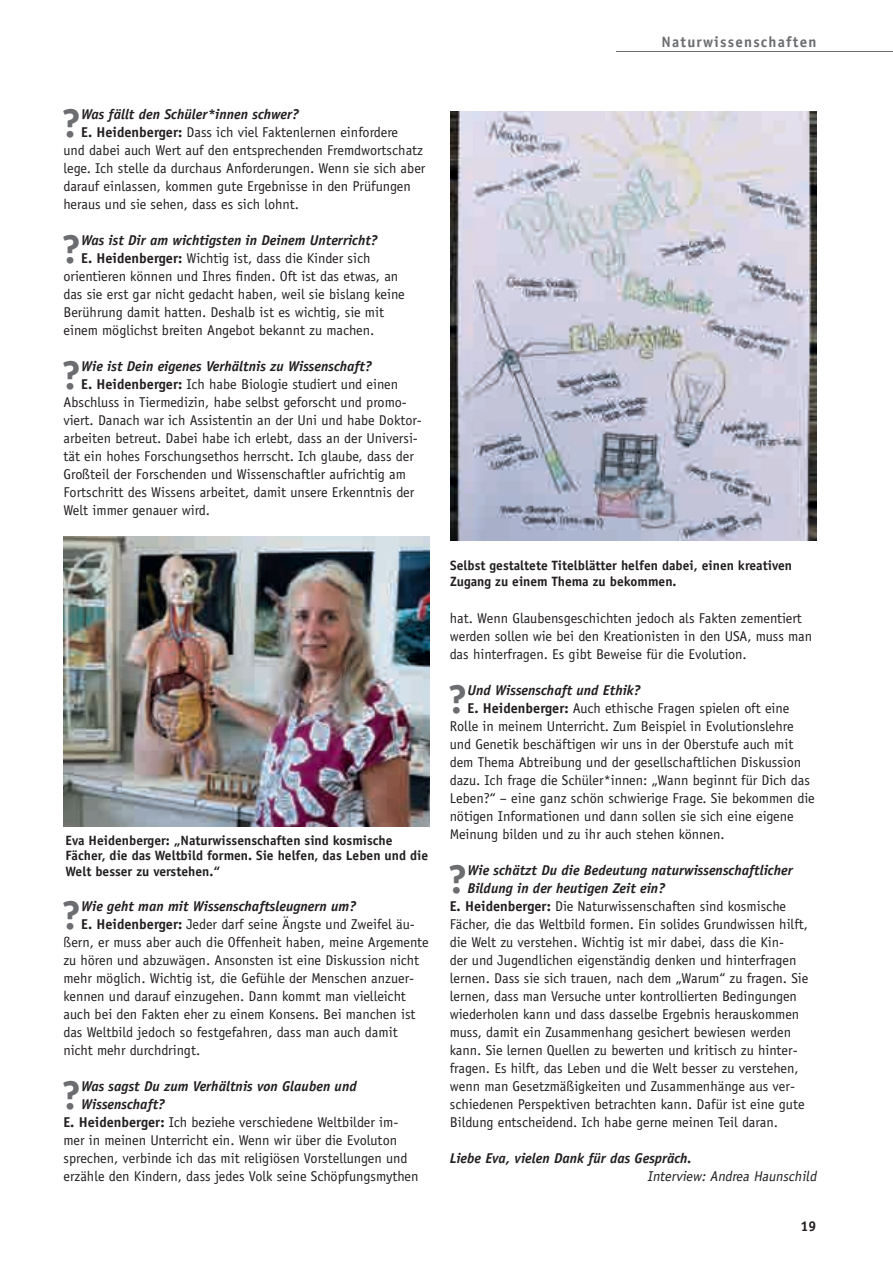
<style>
.page{position:relative;width:893px;height:1263px;background:#fff}
.page>*{position:absolute;margin:0;border:0;box-sizing:border-box;transform-origin:0 0}
.t1{font:700 40.2px "Officina Sans Std";color:#6c6d70}
.t2{font:700 15px "Officina Sans Std";letter-spacing:.08em;color:#6c6d70}
.t3{font:14.25px/18px "Officina Sans Std";color:#231f20}
.t4{font:italic 700 14.25px "Officina Sans Std";color:#231f20}
.t5{font:italic 14.25px "Officina Sans Std";color:#231f20}
.t6{font:700 14.25px "Officina Sans Std";color:#231f20}
.t7{font:700 13.5px/15.8px "Officina Sans Std";color:#231f20}
.s1{font-weight:700}
</style>
<div class="page">
<hr style="left:617px;top:51px;width:276px;height:1px;background:#6c6d70">
<img style="left:64px;top:537px;width:365px;height:289px">
<img style="left:451px;top:111px;width:365px;height:429px">
<p class="t2" style="left:661px;top:32px;width:156px">Naturwissenschaften</p>
<h1 class="t1" style="left:61px;top:98px;width:22px">?</h1>
<p class="t4" style="left:81px;top:105px;width:219px">Was fällt den Schüler*innen schwer?</p>
<p class="t3" style="left:81px;top:123px;width:319px"><span class="s1">E. Heidenberger:</span> Dass ich viel Faktenlernen einfordere</p>
<p class="t3" style="left:63px;top:141px;width:361px">und dabei auch Wert auf den entsprechenden Fremdwortschatz</p>
<p class="t3" style="left:63px;top:159px;width:363px">lege. Ich stelle da durchaus Anforderungen. Wenn sie sich aber</p>
<p class="t3" style="left:63px;top:177px;width:349px">darauf einlassen, kommen gute Ergebnisse in den Prüfungen</p>
<p class="t3" style="left:63px;top:195px;width:237px">heraus und sie sehen, dass es sich lohnt.</p>
<h1 class="t1" style="left:61px;top:224px;width:22px">?</h1>
<p class="t4" style="left:81px;top:231px;width:298px">Was ist Dir am wichtigsten in Deinem Unterricht?</p>
<p class="t3" style="left:81px;top:249px;width:291px"><span class="s1">E. Heidenberger:</span> Wichtig ist, dass die Kinder sich</p>
<p class="t3" style="left:63px;top:267px;width:336px">orientieren können und Ihres finden. Oft ist das etwas, an</p>
<p class="t3" style="left:63px;top:285px;width:343px">das sie erst gar nicht gedacht haben, weil sie bislang keine</p>
<p class="t3" style="left:63px;top:303px;width:322px">Berührung damit hatten. Deshalb ist es wichtig, sie mit</p>
<p class="t3" style="left:63px;top:321px;width:312px">einem möglichst breiten Angebot bekannt zu machen.</p>
<h1 class="t1" style="left:61px;top:350px;width:22px">?</h1>
<p class="t4" style="left:81px;top:357px;width:292px">Wie ist Dein eigenes Verhältnis zu Wissenschaft?</p>
<p class="t3" style="left:81px;top:375px;width:319px"><span class="s1">E. Heidenberger:</span> Ich habe Biologie studiert und einen</p>
<p class="t3" style="left:63px;top:393px;width:345px">Abschluss in Tiermedizin, habe selbst geforscht und promo-</p>
<p class="t3" style="left:63px;top:411px;width:360px">viert. Danach war ich Assistentin an der Uni und habe Doktor-</p>
<p class="t3" style="left:63px;top:429px;width:356px">arbeiten betreut. Dabei habe ich erlebt, dass an der Universi-</p>
<p class="t3" style="left:63px;top:447px;width:352px">tät ein hohes Forschungsethos herrscht. Ich glaube, dass der</p>
<p class="t3" style="left:63px;top:465px;width:344px">Großteil der Forschenden und Wissenschaftler aufrichtig am</p>
<p class="t3" style="left:63px;top:483px;width:352px">Fortschritt des Wissens arbeitet, damit unsere Erkenntnis der</p>
<p class="t3" style="left:63px;top:501px;width:148px">Welt immer genauer wird.</p>
<p class="t7" style="left:66px;top:832px;width:364px">Eva Heidenberger: „Naturwissenschaften sind kosmische<br>Fächer, die das Weltbild formen. Sie helfen, das Leben und die<br>Welt besser zu verstehen.“</p>
<h1 class="t1" style="left:61px;top:890px;width:22px">?</h1>
<p class="t4" style="left:81px;top:897px;width:276px">Wie geht man mit Wissenschaftsleugnern um?</p>
<p class="t3" style="left:81px;top:915px;width:335px"><span class="s1">E. Heidenberger:</span> Jeder darf seine Ängste und Zweifel äu-</p>
<p class="t3" style="left:63px;top:933px;width:367px">ßern, er muss aber auch die Offenheit haben, meine Argemente</p>
<p class="t3" style="left:63px;top:951px;width:357px">zu hören und abzuwägen. Ansonsten ist eine Diskussion nicht</p>
<p class="t3" style="left:63px;top:969px;width:352px">mehr möglich. Wichtig ist, die Gefühle der Menschen anzuer-</p>
<p class="t3" style="left:63px;top:987px;width:344px">kennen und darauf einzugehen. Dann kommt man vielleicht</p>
<p class="t3" style="left:63px;top:1005px;width:354px">auch bei den Fakten eher zu einem Konsens. Bei manchen ist</p>
<p class="t3" style="left:63px;top:1023px;width:336px">das Weltbild jedoch so festgefahren, dass man auch damit</p>
<p class="t3" style="left:63px;top:1041px;width:138px">nicht mehr durchdringt.</p>
<h1 class="t1" style="left:61px;top:1070px;width:22px">?</h1>
<p class="t4" style="left:81px;top:1077px;width:277px">Was sagst Du zum Verhältnis von Glauben und</p>
<p class="t4" style="left:81px;top:1095px;width:85px">Wissenschaft?</p>
<p class="t3" style="left:63px;top:1113px;width:336px"><span class="s1">E. Heidenberger:</span> Ich beziehe verschiedene Weltbilder im-</p>
<p class="t3" style="left:63px;top:1131px;width:335px">mer in meinen Unterricht ein. Wenn wir über die Evoluton</p>
<p class="t3" style="left:63px;top:1149px;width:345px">sprechen, verbinde ich das mit religiösen Vorstellungen und</p>
<p class="t3" style="left:63px;top:1167px;width:357px">erzähle den Kindern, dass jedes Volk seine Schöpfungsmythen</p>
<p class="t7" style="left:450px;top:557px;width:343px">Selbst gestaltete Titelblätter helfen dabei, einen kreativen<br>Zugang zu einem Thema zu bekommen.</p>
<p class="t3" style="left:450px;top:609px;width:364px">hat. Wenn Glaubensgeschichten jedoch als Fakten zementiert werden sollen wie bei den Kreationisten in den USA, muss man das hinterfragen. Es gibt Beweise für die Evolution.</p>
<h1 class="t1" style="left:447px;top:674px;width:22px">?</h1>
<p class="t4" style="left:467px;top:681px;width:174px">Und Wissenschaft und Ethik?</p>
<p class="t3" style="left:467px;top:699px;width:323px"><span class="s1">E. Heidenberger:</span> Auch ethische Fragen spielen oft eine</p>
<p class="t3" style="left:450px;top:717px;width:345px">Rolle in meinem Unterricht. Zum Beispiel in Evolutionslehre</p>
<p class="t3" style="left:450px;top:735px;width:345px">und Genetik beschäftigen wir uns in der Oberstufe auch mit</p>
<p class="t3" style="left:450px;top:753px;width:353px">dem Thema Abtreibung und der gesellschaftlichen Diskus sion</p>
<p class="t3" style="left:450px;top:771px;width:362px">dazu. Ich frage die Schüler*innen: „Wann beginnt für Dich das</p>
<p class="t3" style="left:450px;top:789px;width:367px">Leben?“ – eine ganz schön schwierige Frage. Sie bekommen die</p>
<p class="t3" style="left:450px;top:807px;width:345px">nötigen Informationen und dann sollen sie sich eine eigene</p>
<p class="t3" style="left:450px;top:825px;width:276px">Meinung bilden und zu ihr auch stehen können.</p>
<h1 class="t1" style="left:447px;top:854px;width:22px">?</h1>
<p class="t4" style="left:467px;top:861px;width:327px">Wie schätzt Du die Bedeutung naturwissenschaftlicher</p>
<p class="t4" style="left:467px;top:879px;width:199px">Bildung in der heutigen Zeit ein?</p>
<p class="t3" style="left:450px;top:897px;width:338px"><span class="s1">E. Heidenberger:</span> Die Naturwissenschaften sind kosmische</p>
<p class="t3" style="left:450px;top:915px;width:360px">Fächer, die das Weltbild formen. Ein solides Grundwissen hilft,</p>
<p class="t3" style="left:450px;top:933px;width:336px">die Welt zu verstehen. Wichtig ist mir dabei, dass die Kin-</p>
<p class="t3" style="left:450px;top:951px;width:348px">der und Jugendlichen eigenständig denken und hinterfragen</p>
<p class="t3" style="left:450px;top:969px;width:360px">lernen. Dass sie sich trauen, nach dem „Warum“ zu fragen. Sie</p>
<p class="t3" style="left:450px;top:987px;width:349px">lernen, dass man Versuche unter kontrollierten Bedingungen</p>
<p class="t3" style="left:450px;top:1005px;width:351px">wiederholen kann und dass dasselbe Ergebnis herauskommen</p>
<p class="t3" style="left:450px;top:1023px;width:343px">muss, damit ein Zusammenhang gesichert bewiesen werden</p>
<p class="t3" style="left:450px;top:1041px;width:349px">kann. Sie lernen Quellen zu bewerten und kritisch zu hinter-</p>
<p class="t3" style="left:450px;top:1059px;width:350px">fragen. Es hilft, das Leben und die Welt besser zu verstehen,</p>
<p class="t3" style="left:450px;top:1077px;width:347px">wenn man Gesetzmäßigkeiten und Zusammenhänge aus ver-</p>
<p class="t3" style="left:450px;top:1095px;width:356px">schiedenen Perspektiven betrachten kann. Dafür ist eine gute</p>
<p class="t3" style="left:450px;top:1113px;width:330px">Bildung entscheidend. Ich habe gerne meinen Teil daran.</p>
<p class="t4" style="left:450px;top:1149px;width:244px">Liebe Eva, vielen Dank für das Gespräch.</p>
<p class="t5" style="left:647px;top:1167px;width:174px">Interview: Andrea Haunschild</p>
<p class="t6" style="left:801px;top:1217px;width:17px">19</p>
</div>
